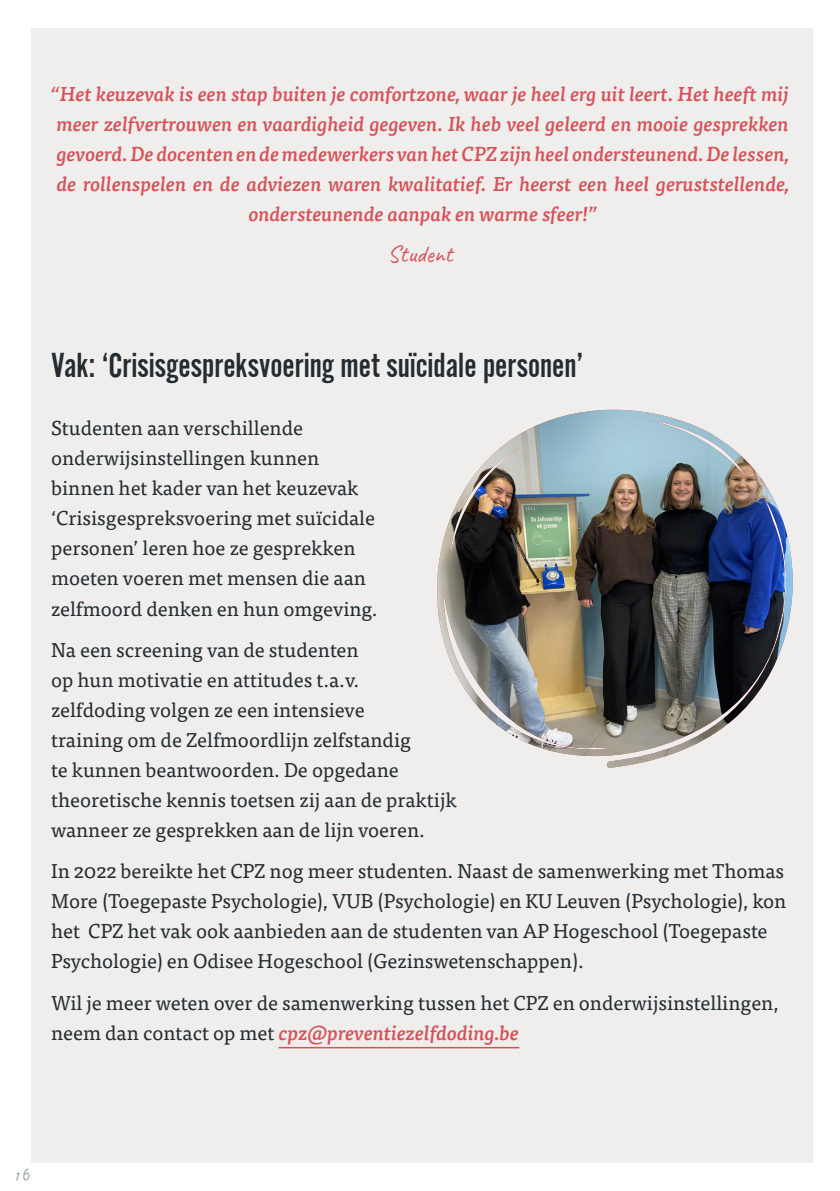
<style>
.page{position:relative;width:840px;height:1191px;background:#fff}
.page>*{position:absolute;margin:0;border:0;box-sizing:border-box;transform-origin:0 0}
.t1{font:36px "Alternate Gothic Com No 2";color:#242c31}
.t2{font:24px "Caveat";color:#d65259}
.t3{font:22px "Amadeo Std";color:#768690}
.t4{font:20px/30px "Tisa Pro";color:#242c31}
.t5{font:italic 500 20px/30px "Tisa Pro";color:#d65259;text-align:center}
.s1{font-weight:500;font-style:italic;color:#d65259}
</style>
<div class="page">
<div style="left:31px;top:28px;width:781px;height:1134px;background:#efeeed"></div>
<hr style="left:278px;top:1047px;width:241px;height:1px;background:#d65259">
<img style="left:437px;top:410px;width:356px;height:358px">
<p class="t5" style="left:51px;top:78px;width:739px">“Het keuzevak is een stap buiten je comfortzone, waar je heel erg uit leert. Het heeft mij meer zelfvertrouwen en vaardigheid gegeven. Ik heb veel geleerd en mooie gesprekken gevoerd. De docenten en de medewerkers van het CPZ zijn heel ondersteunend. De lessen, de rollenspelen en de adviezen waren kwalitatief. Er heerst een heel geruststellende, ondersteunende aanpak en warme sfeer!”</p>
<p class="t2" style="left:387px;top:239px;width:66px">Student</p>
<h1 class="t1" style="left:51px;top:347px;width:533px">Vak: ‘Crisisgespreksvoering met suïcidale personen’</h1>
<p class="t4" style="left:51px;top:412px;width:328px">Studenten aan verschillende onderwijsinstellingen kunnen binnen het kader van het keuzevak ‘Crisisgespreksvoering met suïcidale personen’ leren hoe ze gesprekken moeten voeren met mensen die aan zelfmoord denken en hun omgeving.</p>
<p class="t4" style="left:51px;top:633px;width:407px">Na een screening van de studenten<br>op hun motivatie en attitudes t.a.v. zelfdoding volgen ze een intensieve<br>training om de Zelfmoordlijn zelfstandig<br>te kunnen beantwoorden. De opgedane theoretische kennis toetsen zij aan de praktijk wanneer ze gesprekken aan de lijn voeren.</p>
<p class="t4" style="left:51px;top:855px;width:736px">In 2022 bereikte het CPZ nog meer studenten. Naast de samenwerking met Thomas More (Toegepaste Psychologie), VUB (Psychologie) en KU Leuven (Psychologie), kon het CPZ het vak ook aanbieden aan de studenten van AP Hogeschool (Toegepaste Psychologie) en Odisee Hogeschool (Gezinswetenschappen).</p>
<p class="t4" style="left:51px;top:986px;width:728px">Wil je meer weten over de samenwerking tussen het CPZ en onderwijsinstellingen, neem dan contact op met <span class="s1">cpz@preventiezelfdoding.be</span></p>
<p class="t3" style="left:14px;top:1164px;width:18px">16</p>
</div>
